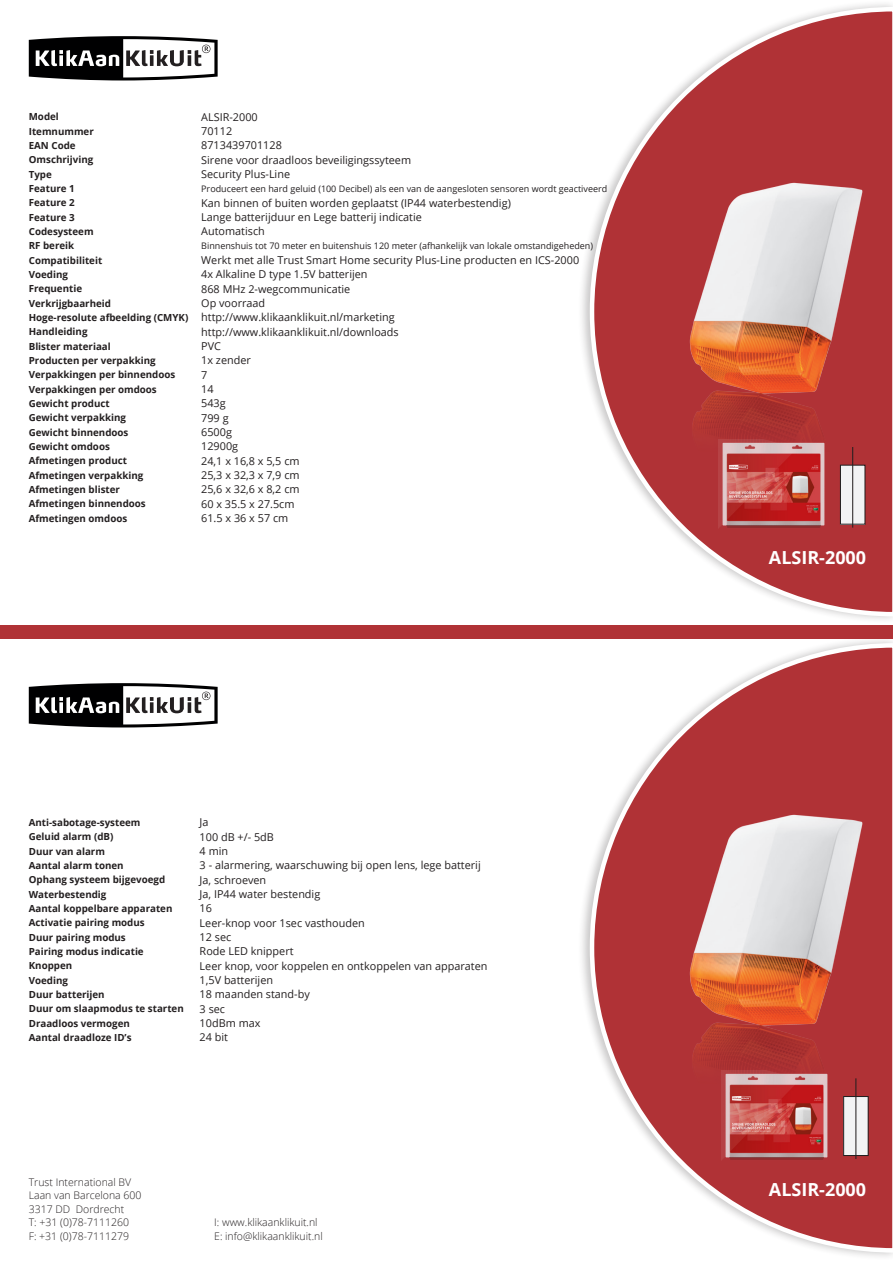
<style>
.page{position:relative;width:893px;height:1263px;background:#fff}
.page>*{position:absolute;margin:0;border:0;box-sizing:border-box;transform-origin:0 0}
.t1{font:700 18px "Open Sans";color:#fff}
.t2{font:10.8px "Open Sans";color:#231f20}
.t3{font:300 10.5px/13.5px "Open Sans";color:#231f20}
.t4{font:700 9.75px "Open Sans";color:#231f20}
.t5{font:9px "Open Sans";color:#231f20}
</style>
<div class="page">
<svg style="left:29px;top:36px;width:189px;height:44px"></svg>
<svg style="left:29px;top:683px;width:189px;height:44px"></svg>
<div style="left:577px;top:635px;width:316px;height:626px;background:#231f20;opacity:.25"></div>
<svg style="left:587px;top:641px;width:306px;height:614px"></svg>
<div style="left:0;top:625px;width:893px;height:13px;background:#b03236"></div>
<svg style="left:587px;top:5px;width:306px;height:614px"></svg>
<img style="left:673px;top:140px;width:204px;height:335px">
<img style="left:673px;top:771px;width:204px;height:335px">
<div style="left:840px;top:465px;width:25px;height:59px;background:#f2f3f4"></div>
<div style="left:840px;top:465px;width:25px;height:60px;border:1px solid #231f20"></div>
<hr style="left:852px;top:447px;width:1px;height:81px;background:#231f20">
<div style="left:844px;top:1096px;width:24px;height:59px;background:#f2f3f4"></div>
<div style="left:843px;top:1096px;width:26px;height:60px;border:1px solid #231f20"></div>
<hr style="left:855px;top:1078px;width:1px;height:81px;background:#231f20">
<img style="left:719px;top:439px;width:109px;height:90px">
<img style="left:722px;top:1071px;width:109px;height:89px">
<p class="t4" style="left:29px;top:110px;width:32px">Model</p>
<p class="t4" style="left:29px;top:124px;width:67px">Itemnummer</p>
<p class="t4" style="left:29px;top:138px;width:48px">EAN Code</p>
<p class="t4" style="left:29px;top:153px;width:66px">Omschrijving</p>
<p class="t4" style="left:29px;top:167px;width:25px">Type</p>
<p class="t4" style="left:29px;top:181px;width:47px">Feature 1</p>
<p class="t4" style="left:29px;top:196px;width:47px">Feature 2</p>
<p class="t4" style="left:29px;top:210px;width:47px">Feature 3</p>
<p class="t4" style="left:29px;top:224px;width:66px">Codesysteem</p>
<p class="t4" style="left:29px;top:239px;width:47px">RF bereik</p>
<p class="t4" style="left:29px;top:253px;width:75px">Compatibiliteit</p>
<p class="t4" style="left:29px;top:267px;width:41px">Voeding</p>
<p class="t4" style="left:29px;top:282px;width:55px">Frequentie</p>
<p class="t4" style="left:29px;top:296px;width:84px">Verkrijgbaarheid</p>
<p class="t4" style="left:29px;top:310px;width:161px">Hoge-resolute afbeelding (CMYK)</p>
<p class="t4" style="left:29px;top:325px;width:60px">Handleiding</p>
<p class="t4" style="left:29px;top:339px;width:84px">Blister materiaal</p>
<p class="t4" style="left:29px;top:353px;width:128px">Producten per verpakking</p>
<p class="t4" style="left:29px;top:368px;width:148px">Verpakkingen per binnendoos</p>
<p class="t4" style="left:29px;top:382px;width:130px">Verpakkingen per omdoos</p>
<p class="t4" style="left:29px;top:396px;width:82px">Gewicht product</p>
<p class="t4" style="left:29px;top:411px;width:99px">Gewicht verpakking</p>
<p class="t4" style="left:29px;top:439px;width:83px">Gewicht omdoos</p>
<p class="t4" style="left:29px;top:468px;width:116px">Afmetingen verpakking</p>
<p class="t4" style="left:29px;top:482px;width:93px">Afmetingen blister</p>
<p class="t4" style="left:29px;top:425px;width:101px">Gewicht binnendoos</p>
<p class="t4" style="left:29px;top:454px;width:100px">Afmetingen product</p>
<p class="t4" style="left:29px;top:497px;width:119px">Afmetingen binnendoos</p>
<p class="t4" style="left:29px;top:511px;width:100px">Afmetingen omdoos</p>
<p class="t2" style="left:201px;top:109px;width:58px">ALSIR-2000</p>
<p class="t2" style="left:201px;top:124px;width:33px">70112</p>
<p class="t2" style="left:201px;top:138px;width:82px">8713439701128</p>
<p class="t2" style="left:201px;top:167px;width:90px">Security Plus-Line</p>
<p class="t2" style="left:201px;top:152px;width:211px">Sirene voor draadloos beveiligingssyteem</p>
<p class="t5" style="left:201px;top:182px;width:408px">Produceert een hard geluid (100 Decibel) als een van de aangesloten sensoren wordt geactiveerd</p>
<p class="t2" style="left:201px;top:195px;width:311px">Kan binnen of buiten worden geplaatst (IP44 waterbestendig)</p>
<p class="t2" style="left:201px;top:210px;width:222px">Lange batterijduur en Lege batterij indicatie</p>
<p class="t5" style="left:201px;top:239px;width:393px">Binnenshuis tot 70 meter en buitenshuis 120 meter (afhankelijk van lokale omstandigeheden)</p>
<p class="t2" style="left:201px;top:281px;width:151px">868 MHz 2-wegcommunicatie</p>
<p class="t2" style="left:201px;top:224px;width:65px">Automatisch</p>
<p class="t2" style="left:201px;top:253px;width:379px">Werkt met alle Trust Smart Home security Plus-Line producten en ICS-2000</p>
<p class="t2" style="left:201px;top:267px;width:168px">4x Alkaline D type 1.5V batterijen</p>
<p class="t2" style="left:201px;top:296px;width:66px">Op voorraad</p>
<p class="t2" style="left:201px;top:339px;width:21px">PVC</p>
<p class="t2" style="left:201px;top:353px;width:51px">1x zender</p>
<p class="t2" style="left:201px;top:367px;width:8px">7</p>
<p class="t2" style="left:201px;top:382px;width:14px">14</p>
<p class="t2" style="left:201px;top:396px;width:26px">543g</p>
<p class="t2" style="left:201px;top:410px;width:29px">799 g</p>
<p class="t2" style="left:201px;top:439px;width:38px">12900g</p>
<p class="t2" style="left:201px;top:468px;width:100px">25,3 x 32,3 x 7,9 cm</p>
<p class="t2" style="left:201px;top:482px;width:100px">25,6 x 32,6 x 8,2 cm</p>
<p class="t2" style="left:201px;top:310px;width:195px">http://www.klikaanklikuit.nl/marketing</p>
<p class="t2" style="left:201px;top:324px;width:199px">http://www.klikaanklikuit.nl/downloads</p>
<p class="t2" style="left:201px;top:425px;width:32px">6500g</p>
<p class="t2" style="left:201px;top:453px;width:100px">24,1 x 16,8 x 5,5 cm</p>
<p class="t2" style="left:201px;top:496px;width:95px">60 x 35.5 x 27.5cm</p>
<p class="t2" style="left:201px;top:511px;width:89px">61.5 x 36 x 57 cm</p>
<p class="t4" style="left:29px;top:815px;width:113px">Anti-sabotage-systeem</p>
<p class="t4" style="left:29px;top:830px;width:86px">Geluid alarm (dB)</p>
<p class="t4" style="left:29px;top:844px;width:78px">Duur van alarm</p>
<p class="t4" style="left:29px;top:858px;width:96px">Aantal alarm tonen</p>
<p class="t4" style="left:29px;top:873px;width:138px">Ophang systeem bijgevoegd</p>
<p class="t4" style="left:29px;top:887px;width:79px">Waterbestendig</p>
<p class="t4" style="left:29px;top:901px;width:145px">Aantal koppelbare apparaten</p>
<p class="t4" style="left:29px;top:916px;width:117px">Activatie pairing modus</p>
<p class="t4" style="left:29px;top:930px;width:99px">Duur pairing modus</p>
<p class="t4" style="left:29px;top:944px;width:116px">Pairing modus indicatie</p>
<p class="t4" style="left:29px;top:959px;width:45px">Knoppen</p>
<p class="t4" style="left:29px;top:973px;width:41px">Voeding</p>
<p class="t4" style="left:29px;top:987px;width:77px">Duur batterijen</p>
<p class="t4" style="left:29px;top:1002px;width:157px">Duur om slaapmodus te starten</p>
<p class="t4" style="left:29px;top:1016px;width:103px">Draadloos vermogen</p>
<p class="t4" style="left:29px;top:1030px;width:104px">Aantal draadloze ID’s</p>
<p class="t2" style="left:200px;top:815px;width:10px">Ja</p>
<p class="t2" style="left:200px;top:829px;width:76px">100 dB +/- 5dB</p>
<p class="t2" style="left:200px;top:844px;width:30px">4 min</p>
<p class="t2" style="left:200px;top:872px;width:68px">Ja, schroeven</p>
<p class="t2" style="left:200px;top:858px;width:283px">3 - alarmering, waarschuwing bij open lens, lege batterij</p>
<p class="t2" style="left:200px;top:887px;width:122px">Ja, IP44 water bestendig</p>
<p class="t2" style="left:200px;top:901px;width:14px">16</p>
<p class="t2" style="left:200px;top:915px;width:167px">Leer-knop voor 1sec vasthouden</p>
<p class="t2" style="left:200px;top:944px;width:95px">Rode LED knippert</p>
<p class="t2" style="left:200px;top:987px;width:112px">18 maanden stand-by</p>
<p class="t2" style="left:200px;top:930px;width:33px">12 sec</p>
<p class="t2" style="left:200px;top:958px;width:289px">Leer knop, voor koppelen en ontkoppelen van apparaten</p>
<p class="t2" style="left:200px;top:973px;width:75px">1,5V batterijen</p>
<p class="t2" style="left:200px;top:1001px;width:27px">3 sec</p>
<p class="t2" style="left:200px;top:1016px;width:62px">10dBm max</p>
<p class="t2" style="left:200px;top:1030px;width:30px">24 bit</p>
<p class="t3" style="left:29px;top:1175px;width:114px">Trust International BV<br>Laan van Barcelona 600<br>3317 DD Dordrecht<br>T: +31 (0)78-7111260<br>F: +31 (0)78-7111279</p>
<p class="t3" style="left:214px;top:1215px;width:110px">I: www.klikaanklikuit.nl<br>E: info@klikaanklikuit.nl</p>
<p class="t1" style="left:769px;top:545px;width:99px">ALSIR-2000</p>
<p class="t1" style="left:769px;top:1177px;width:99px">ALSIR-2000</p>
</div>
